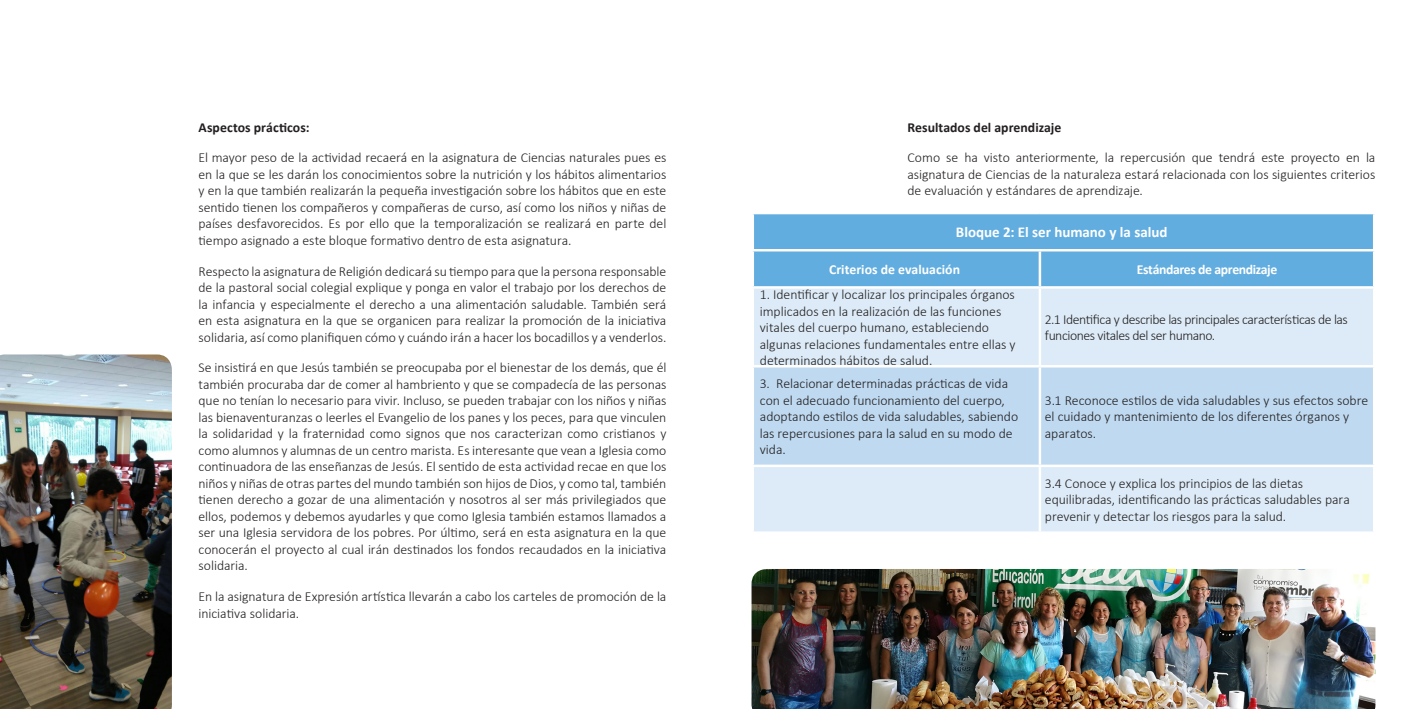
<style>
.page{position:relative;width:1418px;height:709px;background:#fff}
.page>*{position:absolute;margin:0;border:0;box-sizing:border-box;transform-origin:0 0}
.t1{font:700 15px "Calibri";letter-spacing:-.005em;color:#fff}
.t2{font:300 13.75px/16.5px "Calibri";letter-spacing:-.005em;color:#231f20}
.t3{font:300 13.75px/16.5px "Calibri";letter-spacing:-.035em;color:#231f20}
.t4{font:700 13.75px "Calibri";color:#231f20}
.t5{font:700 13.75px "Calibri";letter-spacing:-.025em;color:#fff}
.t6{font:700 13.75px "Calibri";color:#fff}
</style>
<div class="page">
<img style="left:0;top:354px;width:172px;height:355px">
<img style="left:751px;top:569px;width:624px;height:140px">
<div style="left:754px;top:214px;width:618px;height:72px;background:#61addf"></div>
<div style="left:754px;top:289px;width:618px;height:242px;background:#dcebf7"></div>
<div style="left:754px;top:367px;width:618px;height:97px;background:#bed9f0"></div>
<hr style="left:751px;top:249px;width:288px;height:2px;background:#fff">
<hr style="left:1039px;top:249px;width:336px;height:2px;background:#fff">
<hr style="left:1038px;top:251px;width:3px;height:35px;background:#fff">
<hr style="left:1038px;top:289px;width:3px;height:76px;background:#fff">
<hr style="left:751px;top:365px;width:288px;height:2px;background:#fff">
<hr style="left:1039px;top:365px;width:336px;height:2px;background:#fff">
<hr style="left:1038px;top:367px;width:3px;height:97px;background:#fff">
<hr style="left:751px;top:464px;width:288px;height:3px;background:#fff">
<hr style="left:1039px;top:464px;width:336px;height:3px;background:#fff">
<hr style="left:1038px;top:467px;width:3px;height:64px;background:#fff">
<p class="t4" style="left:198px;top:117px;width:112px">Aspectos prácticos:</p>
<p class="t2" style="left:198px;top:149px;width:469px;text-align:justify">El mayor peso de la actividad recaerá en la asignatura de Ciencias naturales pues es en la que se les darán los conocimientos sobre la nutrición y los hábitos alimentarios y en la que también realizarán la pequeña investigación sobre los hábitos que en este sentido tienen los compañeros y compañeras de curso, así como los niños y niñas de países desfavorecidos. Es por ello que la temporalización se realizará en parte del tiempo asignado a este bloque formativo dentro de esta asignatura.</p>
<p class="t2" style="left:198px;top:263px;width:469px;text-align:justify">Respecto la asignatura de Religión dedicará su tiempo para que la persona responsable de la pastoral social colegial explique y ponga en valor el trabajo por los derechos de la infancia y especialmente el derecho a una alimentación saludable. También será en esta asignatura en la que se organicen para realizar la promoción de la iniciativa solidaria, así como planifiquen cómo y cuándo irán a hacer los bocadillos y a venderlos.</p>
<p class="t2" style="left:198px;top:359px;width:469px;text-align:justify">Se insistirá en que Jesús también se preocupaba por el bienestar de los demás, que él también procuraba dar de comer al hambriento y que se compadecía de las personas que no tenían lo necesario para vivir. Incluso, se pueden trabajar con los niños y niñas las bienaventuranzas o leerles el Evangelio de los panes y los peces, para que vinculen la solidaridad y la fraternidad como signos que nos caracterizan como cristianos y como alumnos y alumnas de un centro marista. Es interesante que vean a Iglesia como continuadora de las enseñanzas de Jesús. El sentido de esta actividad recae en que los niños y niñas de otras partes del mundo también son hijos de Dios, y como tal, también tienen derecho a gozar de una alimentación y nosotros al ser más privilegiados que ellos, podemos y debemos ayudarles y que como Iglesia también estamos llamados a ser una Iglesia servidora de los pobres. Por último, será en esta asignatura en la que conocerán el proyecto al cual irán destinados los fondos recaudados en la iniciativa solidaria.</p>
<p class="t2" style="left:198px;top:588px;width:469px">En la asignatura de Expresión artística llevarán a cabo los carteles de promoción de la iniciativa solidaria.</p>
<p class="t4" style="left:907px;top:117px;width:155px">Resultados del aprendizaje</p>
<p class="t2" style="left:907px;top:149px;width:469px;text-align:justify">Como se ha visto anteriormente, la repercusión que tendrá este proyecto en la asignatura de Ciencias de la naturaleza estará relacionada con los siguientes criterios de evaluación y estándares de aprendizaje.</p>
<p class="t1" style="left:956px;top:222px;width:213px">Bloque 2: El ser humano y la salud</p>
<p class="t6" style="left:829px;top:260px;width:132px">Criterios de evaluación</p>
<p class="t5" style="left:1136px;top:260px;width:142px">Estándares de aprendizaje</p>
<p class="t2" style="left:760px;top:286px;width:257px">1. Identificar y localizar los principales órganos implicados en la realización de las funciones vitales del cuerpo humano, estableciendo algunas relaciones fundamentales entre ellas y determinados hábitos de salud.</p>
<p class="t3" style="left:1044px;top:311px;width:304px">2.1 Identifica y describe las principales características de las funciones vitales del ser humano.</p>
<p class="t2" style="left:760px;top:375px;width:260px">3. Relacionar determinadas prácticas de vida con el adecuado funcionamiento del cuerpo, adoptando estilos de vida saludables, sabiendo las repercusiones para la salud en su modo de vida.</p>
<p class="t2" style="left:1044px;top:392px;width:325px">3.1 Reconoce estilos de vida saludables y sus efectos sobre el cuidado y mantenimiento de los diferentes órganos y aparatos.</p>
<p class="t2" style="left:1044px;top:475px;width:306px">3.4 Conoce y explica los principios de las dietas equilibradas, identificando las prácticas saludables para prevenir y detectar los riesgos para la salud.</p>
</div>
